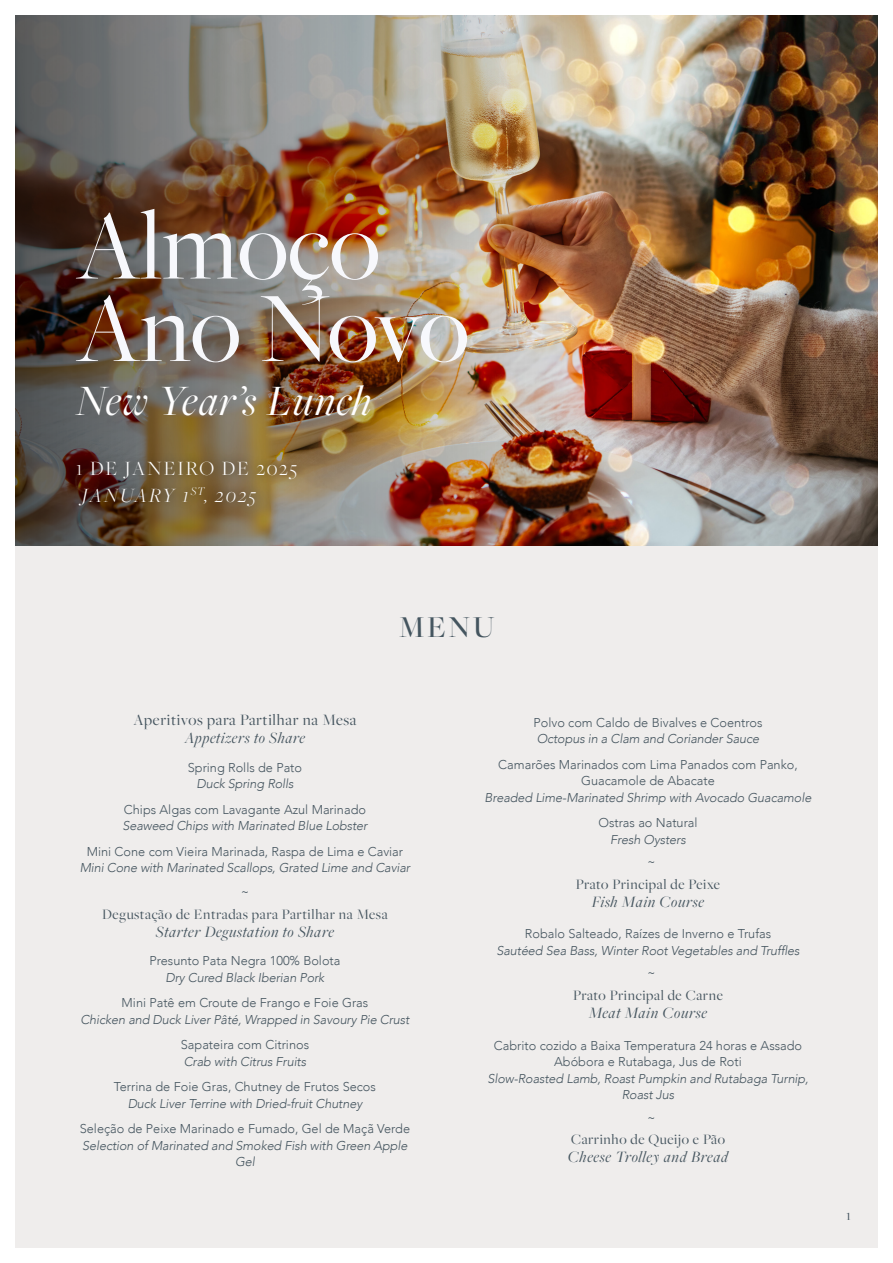
<style>
.page{position:relative;width:893px;height:1263px;background:#fff}
.page>*{position:absolute;margin:0;border:0;box-sizing:border-box;transform-origin:0 0}
.t1{font:103.5px "Freight Big Pro";letter-spacing:-.005em;color:#f7f8fc}
.t2{font:italic 45px "Freight Big Pro";letter-spacing:.03em;color:#fff}
.t3{font:500 31.5px "Freight Big Pro";color:#44555f}
.t4{font:300 21px "Freight Big Pro";letter-spacing:.09em;color:#fff}
.t5{font:italic 300 21px "Freight Big Pro";letter-spacing:.09em;color:#fff}
.t6{font:italic 16.5px "Freight Big Pro";letter-spacing:.04em;color:#45555f}
.t7{font:16.5px "Freight Big Pro";letter-spacing:.04em;color:#45555f}
.t8{font:15px "Freight Big Pro";letter-spacing:.04em;color:#45555f}
.t9{font:300 12.75px/16.5px "Avenir";color:#45555f;text-align:center}
.t10{font:italic 300 12.75px/16.5px "Avenir";letter-spacing:-.01em;color:#45555f;text-align:center}
</style>
<div class="page">
<div style="left:15px;top:545px;width:863px;height:703px;background:#efedec"></div>
<img style="left:608px;top:15px;width:270px;height:530px">
<img style="left:15px;top:15px;width:593px;height:530px">
<div style="left:69px;top:452px;width:237px;height:63px;background:#231f20;opacity:.75"></div>
<p class="t1" style="left:76px;top:178px;width:305px">Almoço</p>
<p class="t1" style="left:76px;top:261px;width:394px">Ano Novo</p>
<p class="t2" style="left:76px;top:371px;width:297px">New Year’s Lunch</p>
<p class="t4" style="left:76px;top:454px;width:223px">1 DE JANEIRO DE 2025</p>
<p class="t5" style="left:82px;top:481px;width:176px">JANUARY 1<sup>ST</sup>, 2025</p>
<p class="t3" style="left:399px;top:606px;width:97px">MENU</p>
<p class="t7" style="left:133px;top:709px;width:224px">Aperitivos para Partilhar na Mesa</p>
<p class="t6" style="left:185px;top:727px;width:122px">Appetizers to Share</p>
<p class="t9" style="left:188px;top:759px;width:116px">Spring Rolls de Pato</p>
<p class="t10" style="left:196px;top:776px;width:99px">Duck Spring Rolls</p>
<p class="t9" style="left:124px;top:801px;width:244px">Chips Algas com Lavagante Azul Marinado</p>
<p class="t10" style="left:122px;top:818px;width:247px">Seaweed Chips with Marinated Blue Lobster</p>
<p class="t9" style="left:87px;top:843px;width:318px">Mini Cone com Vieira Marinada, Raspa de Lima e Caviar</p>
<p class="t10" style="left:80px;top:860px;width:332px">Mini Cone with Marinated Scallops, Grated Lime and Caviar</p>
<p class="t9" style="left:241px;top:884px;width:10px">~</p>
<p class="t8" style="left:102px;top:904px;width:287px">Degustação de Entradas para Partilhar na Mesa</p>
<p class="t6" style="left:156px;top:921px;width:180px">Starter Degustation to Share</p>
<p class="t9" style="left:149px;top:953px;width:192px">Presunto Pata Negra 100% Bolota</p>
<p class="t10" style="left:166px;top:969px;width:160px">Dry Cured Black Iberian Pork</p>
<p class="t9" style="left:122px;top:995px;width:248px">Mini Patê em Croute de Frango e Foie Gras</p>
<p class="t10" style="left:80px;top:1011px;width:330px">Chicken and Duck Liver Pâté, Wrapped in Savoury Pie Crust</p>
<p class="t9" style="left:181px;top:1037px;width:130px">Sapateira com Citrinos</p>
<p class="t10" style="left:184px;top:1053px;width:124px">Crab with Citrus Fruits</p>
<p class="t9" style="left:114px;top:1079px;width:264px">Terrina de Foie Gras, Chutney de Frutos Secos</p>
<p class="t10" style="left:128px;top:1095px;width:236px">Duck Liver Terrine with Dried-fruit Chutney</p>
<p class="t9" style="left:80px;top:1121px;width:332px">Seleção de Peixe Marinado e Fumado, Gel de Maçã Verde</p>
<p class="t10" style="left:82px;top:1137px;width:327px">Selection of Marinated and Smoked Fish with Green Apple<br>Gel</p>
<p class="t9" style="left:533px;top:714px;width:230px">Polvo com Caldo de Bivalves e Coentros</p>
<p class="t10" style="left:537px;top:731px;width:224px">Octopus in a Clam and Coriander Sauce</p>
<p class="t9" style="left:498px;top:756px;width:301px">Camarões Marinados com Lima Panados com Panko,<br>Guacamole de Abacate</p>
<p class="t10" style="left:485px;top:789px;width:328px">Breaded Lime-Marinated Shrimp with Avocado Guacamole</p>
<p class="t9" style="left:598px;top:815px;width:101px">Ostras ao Natural</p>
<p class="t10" style="left:610px;top:831px;width:77px">Fresh Oysters</p>
<p class="t9" style="left:647px;top:854px;width:10px">~</p>
<p class="t8" style="left:576px;top:874px;width:146px">Prato Principal de Peixe</p>
<p class="t6" style="left:592px;top:891px;width:114px">Fish Main Course</p>
<p class="t9" style="left:525px;top:926px;width:248px">Robalo Salteado, Raízes de Inverno e Trufas</p>
<p class="t10" style="left:496px;top:942px;width:305px">Sautéed Sea Bass, Winter Root Vegetables and Truffles</p>
<p class="t9" style="left:647px;top:965px;width:10px">~</p>
<p class="t8" style="left:573px;top:985px;width:151px">Prato Principal de Carne</p>
<p class="t6" style="left:589px;top:1002px;width:120px">Meat Main Course</p>
<p class="t9" style="left:494px;top:1037px;width:310px">Cabrito cozido a Baixa Temperatura 24 horas e Assado<br>Abóbora e Rutabaga, Jus de Roti</p>
<p class="t10" style="left:487px;top:1070px;width:323px">Slow-Roasted Lamb, Roast Pumpkin and Rutabaga Turnip,<br>Roast Jus</p>
<p class="t9" style="left:647px;top:1109px;width:10px">~</p>
<p class="t8" style="left:571px;top:1129px;width:156px">Carrinho de Queijo e Pão</p>
<p class="t6" style="left:568px;top:1146px;width:162px">Cheese Trolley and Bread</p>
<p class="t8" style="left:846px;top:1206px;width:6px">1</p>
</div>
